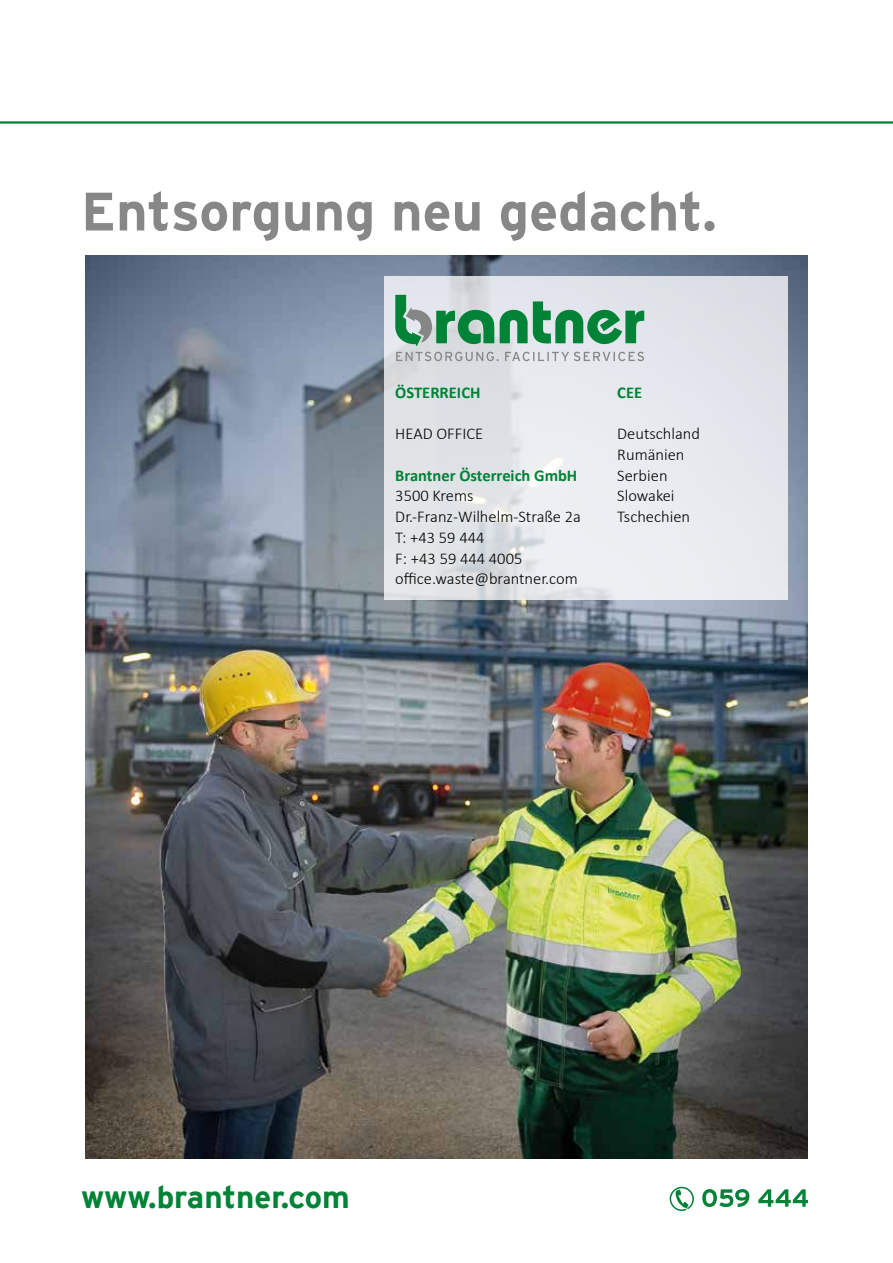
<style>
.page{position:relative;width:893px;height:1263px;background:#fff}
.page>*{position:absolute;margin:0;border:0;box-sizing:border-box;transform-origin:0 0}
.t1{font:700 54px "Interstate";color:#878787}
.t2{font:700 31.35px "Interstate";color:#008237}
.t3{font:300 16.5px/20.7px "Calibri";color:#000}
.t4{font:700 16.5px "Calibri";color:#008237}
</style>
<div class="page">
<hr style="left:0;top:121px;width:893px;height:3px;background:#008237">
<svg style="left:702px;top:1189px;width:106px;height:18px"></svg>
<svg style="left:670px;top:1187px;width:24px;height:24px"></svg>
<img style="left:85px;top:255px;width:723px;height:904px">
<div style="left:384px;top:276px;width:404px;height:324px;background:#e4e7ec"></div>
<svg style="left:396px;top:352px;width:248px;height:9px"></svg>
<svg style="left:395px;top:295px;width:99px;height:51px"></svg>
<svg style="left:500px;top:301px;width:144px;height:43px"></svg>
<h1 class="t1" style="left:81px;top:181px;width:637px">Entsorgung neu gedacht.</h1>
<p class="t4" style="left:395px;top:382px;width:87px">ÖSTERREICH</p>
<p class="t3" style="left:395px;top:423px;width:90px">HEAD OFFICE</p>
<p class="t4" style="left:395px;top:465px;width:184px">Brantner Österreich GmbH</p>
<p class="t3" style="left:395px;top:485px;width:187px">3500 Krems<br>Dr.-Franz-Wilhelm-Straße 2a<br>T: +43 59 444<br>F: +43 59 444 4005 office.waste@brantner.com</p>
<p class="t4" style="left:617px;top:382px;width:26px">CEE</p>
<p class="t3" style="left:617px;top:423px;width:84px">Deutschland<br>Rumänien<br>Serbien<br>Slowakei<br>Tschechien</p>
<h2 class="t2" style="left:81px;top:1179px;width:270px">www.brantner.com</h2>
</div>
